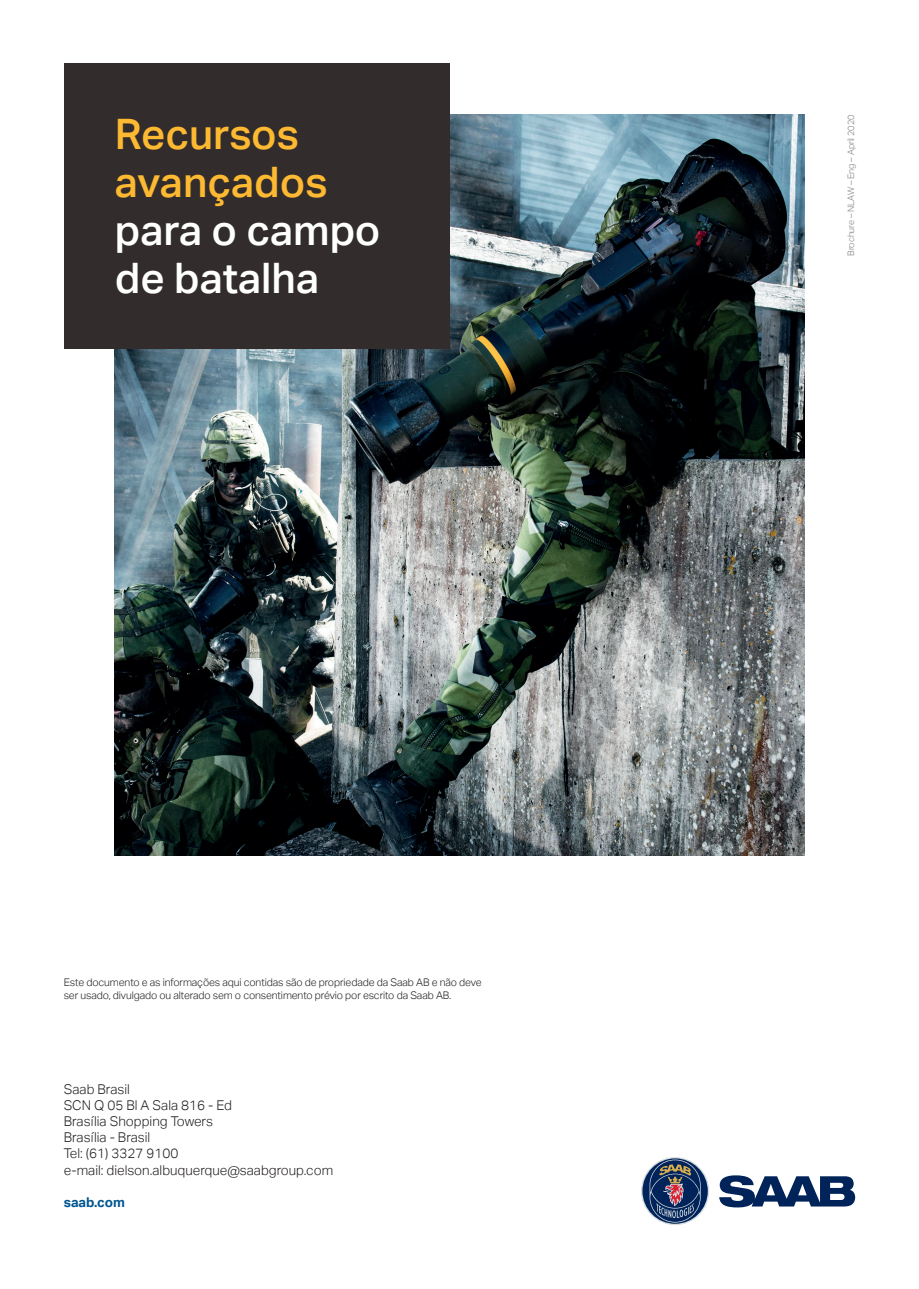
<style>
.page{position:relative;width:919px;height:1289px;background:#fff}
.page>*{position:absolute;margin:0;border:0;box-sizing:border-box;transform-origin:0 0}
.new_body_copy{font:500 42px/48px "Aktiv Grotesk";color:#fff}
.new_body_copy-2{font:300 13.5px/16.2px "Aktiv Grotesk";color:#231f20}
.new_body_copy-3{font:700 13.5px "Aktiv Grotesk";color:#015691}
.new_body_copy-4{font:300 10.5px/12.6px "Aktiv Grotesk";letter-spacing:-.01em;color:#231f20}
.new_body_copy-5{font:300 9px "Aktiv Grotesk";letter-spacing:-.01em;color:#868382}
.s1{color:#fdb931}
</style>
<div class="page">
<img style="left:115px;top:115px;width:689px;height:740px">
<div style="left:64px;top:64px;width:385px;height:285px;background:#322d2c"></div>
<svg style="left:641px;top:1156px;width:68px;height:69px"></svg>
<div style="left:642px;top:1158px;width:65px;height:65px;background:#002359;border-radius:50%"></div>
<svg style="left:649px;top:1159px;width:51px;height:63px"></svg>
<svg style="left:719px;top:1175px;width:136px;height:32px"></svg>
<p class="new_body_copy" style="left:115px;top:111px;width:267px"><span class="s1">Recursos avançados </span>para o campo de batalha</p>
<p class="new_body_copy-4" style="left:64px;top:976px;width:419px">Este documento e as informações aqui contidas são de propriedade da Saab AB e não deve ser usado, divulgado ou alterado sem o consentimento prévio por escrito da Saab AB.</p>
<p class="new_body_copy-2" style="left:64px;top:1080px;width:68px">Saab Brasil</p>
<p class="new_body_copy-2" style="left:64px;top:1097px;width:170px">SCN Q 05 Bl A Sala 816 - Ed<br>Brasília Shopping Towers</p>
<p class="new_body_copy-2" style="left:64px;top:1129px;width:88px">Brasília - Brasil</p>
<p class="new_body_copy-2" style="left:64px;top:1145px;width:116px">Tel: (61) 3327 9100</p>
<p class="new_body_copy-2" style="left:64px;top:1161px;width:271px">e-mail: dielson.albuquerque@saabgroup.com</p>
<p class="new_body_copy-3" style="left:64px;top:1194px;width:62px">saab.com</p>
<p class="new_body_copy-5" style="left:845px;top:256px;width:142px;rotate:-90deg">Brochure – NLAW – Eng – April 2020</p>
</div>
